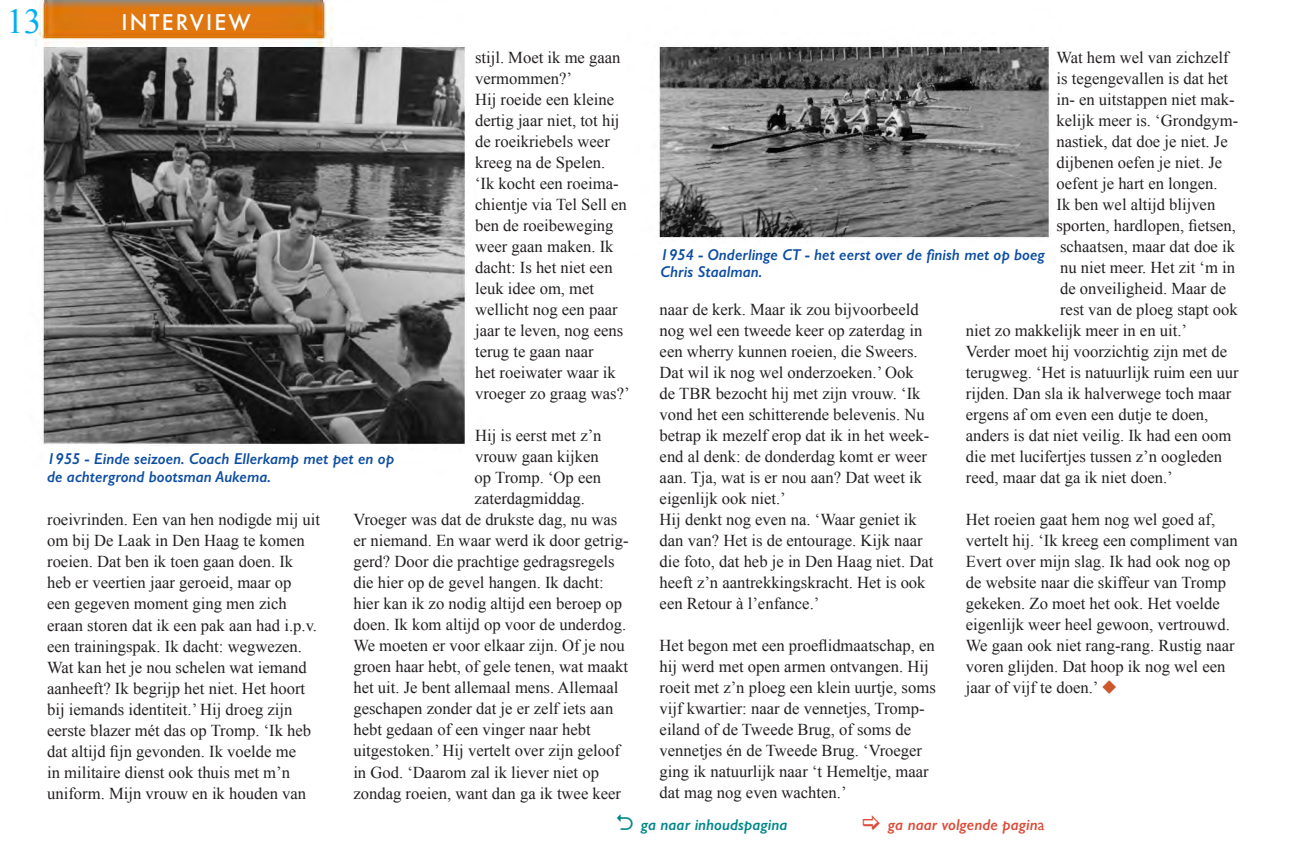
<style>
.page{position:relative;width:1290px;height:844px;background:#fff}
.page>*{position:absolute;margin:0;border:0;box-sizing:border-box;transform-origin:0 0}
.Basisalinea{font:35px "Times New Roman";color:#00aeef}
.rubriek{font:500 21px "Futura";letter-spacing:.1em;color:#fff}
._0-tekst{font:16.62px/21px "Times New Roman";color:#231f20}
._9-bijschr{font:italic 600 15.75px/17.5px "Gill Sans";color:#0d4da1}
.Basisalinea-2{font:italic 600 15.75px "Gill Sans";color:#db4c39}
.Basisalinea-3{font:italic 600 15.75px "Gill Sans";color:#008689}
.s1{color:#cb572b}
.s2{font-weight:400;font-style:normal}
</style>
<div class="page">
<img style="left:35px;top:0;width:1015px;height:446px">
<img style="left:36px;top:0;width:297px;height:46px">
<p class="Basisalinea" style="left:6px;top:-2px;width:36px">13</p>
<p class="rubriek" style="left:121px;top:8px;width:131px">INTERVIEW</p>
<p class="_0-tekst" style="left:475px;top:47px;width:147px">stijl. Moet ik me gaan vermommen?’</p>
<p class="_0-tekst" style="left:475px;top:89px;width:156px">Hij roeide een kleine dertig jaar niet, tot hij de roeikriebels weer kreeg na de Spelen.<br>‘Ik kocht een roeima&shy;chientje via Tel Sell en ben de roeibeweging weer gaan maken. Ik dacht: Is het niet een leuk idee om, met wellicht nog een paar jaar te leven, nog eens terug te gaan naar<br>het roeiwater waar ik vroeger zo graag was?’</p>
<p class="_0-tekst" style="left:475px;top:425px;width:128px">Hij is eerst met z’n</p>
<p class="_0-tekst" style="left:475px;top:446px;width:125px">vrouw gaan kijken</p>
<p class="_0-tekst" style="left:475px;top:467px;width:128px">op Tromp. ‘Op een</p>
<p class="_0-tekst" style="left:475px;top:488px;width:112px">zaterdagmiddag.</p>
<p class="_0-tekst" style="left:353px;top:509px;width:266px">Vroeger was dat de drukste dag, nu was</p>
<p class="_0-tekst" style="left:353px;top:530px;width:277px">er niemand. En waar werd ik door getrig-</p>
<p class="_0-tekst" style="left:353px;top:551px;width:263px">gerd? Door die prachtige gedragsregels</p>
<p class="_0-tekst" style="left:353px;top:572px;width:252px">die hier op de gevel hangen. Ik dacht:</p>
<p class="_0-tekst" style="left:353px;top:593px;width:270px">hier kan ik zo nodig altijd een beroep op</p>
<p class="_0-tekst" style="left:353px;top:614px;width:274px">doen. Ik kom altijd op voor de underdog.</p>
<p class="_0-tekst" style="left:353px;top:635px;width:273px">We moeten er voor elkaar zijn. Of je nou</p>
<p class="_0-tekst" style="left:353px;top:656px;width:276px">groen haar hebt, of gele tenen, wat maakt</p>
<p class="_0-tekst" style="left:353px;top:677px;width:267px">het uit. Je bent allemaal mens. Allemaal</p>
<p class="_0-tekst" style="left:353px;top:698px;width:261px">geschapen zonder dat je er zelf iets aan</p>
<p class="_0-tekst" style="left:353px;top:719px;width:239px">hebt gedaan of een vinger naar hebt</p>
<p class="_0-tekst" style="left:353px;top:740px;width:268px">uitgestoken.’ Hij vertelt over zijn geloof</p>
<p class="_0-tekst" style="left:353px;top:761px;width:247px">in God. ‘Daarom zal ik liever niet op</p>
<p class="_0-tekst" style="left:353px;top:782px;width:269px">zondag roeien, want dan ga ik twee keer</p>
<p class="_9-bijschr" style="left:47px;top:450px;width:349px">1955 - Einde seizoen. Coach Ellerkamp met pet en op</p>
<p class="_9-bijschr" style="left:47px;top:467px;width:225px">de achtergrond bootsman Aukema.</p>
<p class="_0-tekst" style="left:47px;top:509px;width:274px">roeivrinden. Een van hen nodigde mij uit om bij De Laak in Den Haag te komen roeien. Dat ben ik toen gaan doen. Ik heb er veertien jaar geroeid, maar op<br>een gegeven moment ging men zich eraan storen dat ik een pak aan had i.p.v. een trainingspak. Ik dacht: wegwezen.<br>Wat kan het je nou schelen wat iemand aanheeft? Ik begrijp het niet. Het hoort bij iemands identiteit.’ Hij droeg zijn eerste blazer mét das op Tromp. ‘Ik heb dat altijd fijn gevonden. Ik voelde me<br>in militaire dienst ook thuis met m’n uniform. Mijn vrouw en ik houden van</p>
<p class="_0-tekst" style="left:1056px;top:46px;width:174px">Wat hem wel van zichzelf</p>
<p class="_0-tekst" style="left:1056px;top:67px;width:173px">is tegengevallen is dat het</p>
<p class="_0-tekst" style="left:1056px;top:88px;width:180px">in- en uitstappen niet mak-</p>
<p class="_0-tekst" style="left:1056px;top:109px;width:183px">kelijk meer is. ‘Grondgym-</p>
<p class="_0-tekst" style="left:1056px;top:130px;width:173px">nastiek, dat doe je niet. Je</p>
<p class="_0-tekst" style="left:1056px;top:151px;width:167px">dijbenen oefen je niet. Je</p>
<p class="_0-tekst" style="left:1056px;top:172px;width:163px">oefent je hart en longen.</p>
<p class="_0-tekst" style="left:1056px;top:193px;width:160px">Ik ben wel altijd blijven</p>
<p class="_0-tekst" style="left:1056px;top:214px;width:181px">sporten, hardlopen, fietsen,</p>
<p class="_0-tekst" style="left:1060px;top:235px;width:176px">schaatsen, maar dat doe ik</p>
<p class="_0-tekst" style="left:1060px;top:256px;width:176px">nu niet meer. Het zit ‘m in</p>
<p class="_0-tekst" style="left:1060px;top:277px;width:168px">de onveiligheid. Maar de</p>
<p class="_0-tekst" style="left:1060px;top:298px;width:179px">rest van de ploeg stapt ook</p>
<p class="_0-tekst" style="left:966px;top:319px;width:223px">niet zo makkelijk meer in en uit.’</p>
<p class="_0-tekst" style="left:966px;top:340px;width:274px">Verder moet hij voorzichtig zijn met de terugweg. ‘Het is natuurlijk ruim een uur rijden. Dan sla ik halverwege toch maar ergens af om even een dutje te doen, anders is dat niet veilig. Ik had een oom die met lucifertjes tussen z’n oogleden reed, maar dat ga ik niet doen.’</p>
<p class="_0-tekst" style="left:966px;top:508px;width:273px">Het roeien gaat hem nog wel goed af, vertelt hij. ‘Ik kreeg een compliment van Evert over mijn slag. Ik had ook nog op de website naar die skiffeur van Tromp gekeken. Zo moet het ook. Het voelde eigenlijk weer heel gewoon, vertrouwd.<br>We gaan ook niet rang-rang. Rustig naar voren glijden. Dat hoop ik nog wel een jaar of vijf te doen.’ <span class="s1">◆</span></p>
<p class="_9-bijschr" style="left:661px;top:245px;width:386px">1954 - Onderlinge CT - het eerst over de finish met op boeg<br>Chris Staalman.</p>
<p class="_0-tekst" style="left:660px;top:299px;width:271px">naar de kerk. Maar ik zou bijvoorbeeld nog wel een tweede keer op zaterdag in een wherry kunnen roeien, die Sweers.<br>Dat wil ik nog wel onderzoeken.’ Ook de TBR bezocht hij met zijn vrouw. ‘Ik vond het een schitterende belevenis. Nu betrap ik mezelf erop dat ik in het week&shy;end al denk: de donderdag komt er weer aan. Tja, wat is er nou aan? Dat weet ik eigenlijk ook niet.’</p>
<p class="_0-tekst" style="left:660px;top:509px;width:275px">Hij denkt nog even na. ‘Waar geniet ik dan van? Het is de entourage. Kijk naar die foto, dat heb je in Den Haag niet. Dat heeft z’n aantrekkingskracht. Het is ook een Retour à l’enfance.’</p>
<p class="_0-tekst" style="left:660px;top:635px;width:278px">Het begon met een proeflidmaatschap, en hij werd met open armen ontvangen. Hij roeit met z’n ploeg een klein uurtje, soms vijf kwartier: naar de vennetjes, Tromp&shy;eiland of de Tweede Brug, of soms de vennetjes én de Tweede Brug. ‘Vroeger ging ik natuurlijk naar ‘t Hemeltje, maar dat mag nog even wachten.’</p>
<p class="Basisalinea-3" style="left:641px;top:815px;width:148px">ga naar inhoudspagina</p>
<p class="Basisalinea-2" style="left:888px;top:815px;width:158px">ga naar volgende pagin<span class="s2">a</span></p>
</div>
